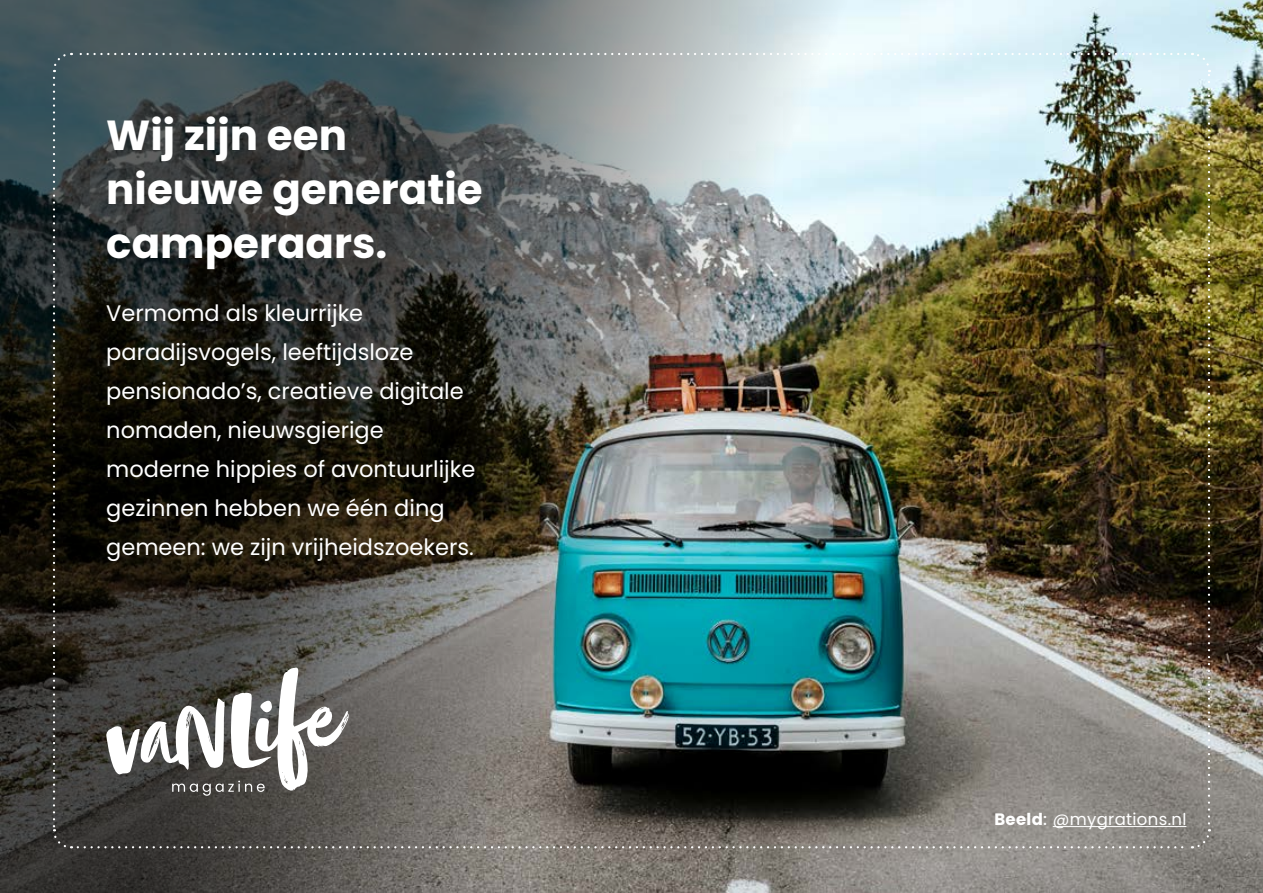
<style>
.page{position:relative;width:1263px;height:893px;background:#fff}
.page>*{position:absolute;margin:0;border:0;box-sizing:border-box;transform-origin:0 0}
.t1{font:700 42px/54px "Poppins";color:#fff}
.t2{font:22.5px/39px "Poppins";color:#fff}
.t3{font:16.5px "Poppins";letter-spacing:.02em;color:#fff}
.s1{font-weight:700}
.s2{font-weight:500}
</style>
<div class="page">
<img style="left:921px;top:0;width:342px;height:893px">
<img style="left:0;top:0;width:921px;height:893px">
<svg style="left:106px;top:667px;width:243px;height:129px"></svg>
<hr style="left:1053px;top:826px;width:133px;height:1px;background:#fff">
<svg style="left:52px;top:78px;width:20px;height:772px"></svg>
<svg style="left:78px;top:829px;width:1133px;height:20px"></svg>
<img style="left:1192px;top:52px;width:18px;height:771px">
<svg style="left:52px;top:52px;width:1133px;height:20px"></svg>
<h1 class="t1" style="left:106px;top:109px;width:378px">Wij zijn een nieuwe generatie camperaars.</h1>
<p class="t2" style="left:106px;top:294px;width:371px">Vermomd als kleurrijke paradijsvogels, leeftijdsloze pensionado’s, creatieve digitale nomaden, nieuwsgierige moderne hippies of avontuurlijke gezinnen hebben we één ding gemeen: we zijn vrijheidszoekers.</p>
<p class="t3" style="left:994px;top:810px;width:194px"><span class="s1">Beeld</span><span class="s2">:</span> @mygrations.nl</p>
</div>
